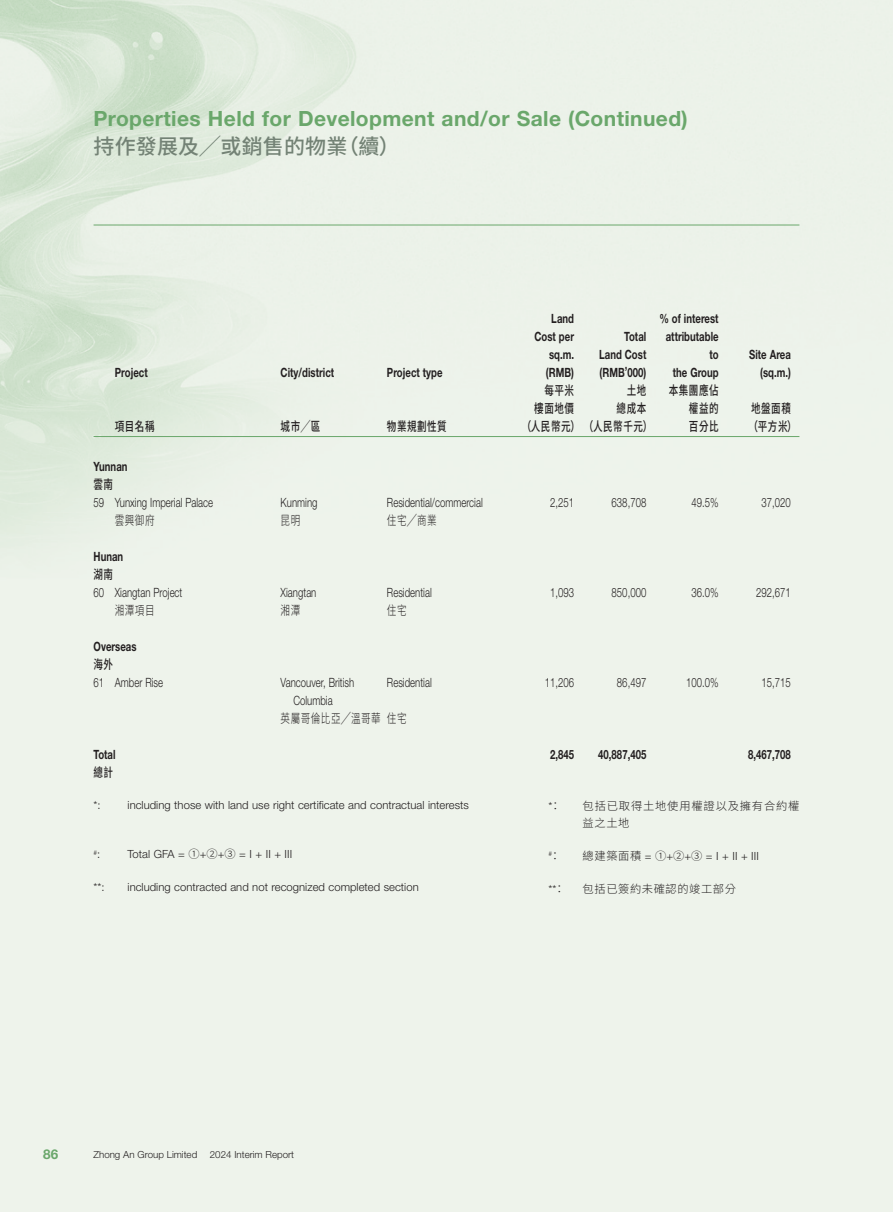
<style>
.page{position:relative;width:893px;height:1212px;background:#fff}
.page>*{position:absolute;margin:0;border:0;box-sizing:border-box;transform-origin:0 0}
.t1{font:700 21px "Helvetica Neue LT Std";letter-spacing:.02em;color:#6aa76b}
.t2{font:500 21px "Source Han Sans TC";letter-spacing:.01em;color:#738275}
.t3{font:700 13.5px "Helvetica Neue LT Std";color:#6aa76b}
.Body_Text{font:300 12.75px/18px "Helvetica Neue LT Std";letter-spacing:.005em;color:#231f20;scale:.75 1}
.Body_Text-2{font:700 12.75px/18px "Helvetica Neue LT Std";letter-spacing:.005em;color:#231f20;text-align:right;scale:.75 1}
.Body_Text-3{font:500 12.75px "Source Han Sans TC";letter-spacing:.055em;color:#231f20;scale:.75 1}
.Body_Text-4{font:300 12.75px "Source Han Sans TC";letter-spacing:.055em;color:#231f20;scale:.75 1}
.Notes{font:300 11.25px "Helvetica Neue LT Std";letter-spacing:.005em;color:#231f20}
.C_Notes{font:300 11.25px "Helvetica Neue LT Std";color:#231f20}
.C_Notes-2{font:300 11.25px/16.5px "Source Han Sans TC";letter-spacing:.075em;color:#231f20}
.C_Notes-3{font:300 11.25px "Source Han Sans TC";letter-spacing:.055em;color:#231f20}
.t4{font:300 9.75px "Helvetica Neue LT Std";color:#231f20}
.Notes-2{font:300 6.6px "Helvetica Neue LT Std";color:#231f20}
.C_Notes-4{font:300 6.6px "Helvetica Neue LT Std";color:#231f20}
.s1{font-size:11.25px}
.s2{font-family:"Source Han Sans TC"}
.s3{font-family:"Source Han Sans TC";font-size:11.25px}
</style>
<div class="page">
<hr style="left:94px;top:225px;width:705px;height:1px;background:#6aa76b">
<hr style="left:94px;top:436px;width:705px;height:1px;background:#6aa76b">
<h1 class="t1" style="left:94px;top:106px;width:596px">Properties Held for Development and/or Sale (Continued)</h1>
<h1 class="t2" style="left:94px;top:134px;width:308px">持作發展及╱或銷售的物業（續）</h1>
<p class="Body_Text-2" style="left:115px;top:363px;width:45px">Project</p>
<p class="Body_Text-2" style="left:281px;top:363px;width:73px">City/district</p>
<p class="Body_Text-2" style="left:387px;top:363px;width:76px">Project type</p>
<p class="Body_Text-3" style="left:115px;top:419px;width:55px">項目名稱</p>
<p class="Body_Text-3" style="left:281px;top:419px;width:55px">城市╱區</p>
<p class="Body_Text-3" style="left:387px;top:419px;width:81px">物業規劃性質</p>
<p class="Body_Text-2" style="left:551px;top:309px;width:32px">Land</p>
<p class="Body_Text-2" style="left:534px;top:327px;width:54px">Cost per sq.m.</p>
<p class="Body_Text-2" style="left:546px;top:363px;width:39px">(RMB)</p>
<p class="Body_Text-2" style="left:624px;top:327px;width:31px">Total</p>
<p class="Body_Text-2" style="left:599px;top:345px;width:65px">Land Cost</p>
<p class="Body_Text-2" style="left:600px;top:363px;width:64px">(RMB’000)</p>
<p class="Body_Text-3" style="left:544px;top:383px;width:41px">每平米</p>
<p class="Body_Text-3" style="left:534px;top:401px;width:55px">樓面地價</p>
<p class="Body_Text-3" style="left:522px;top:419px;width:176px">（人民幣元）（人民幣千元）</p>
<p class="Body_Text-3" style="left:627px;top:383px;width:28px">土地</p>
<p class="Body_Text-3" style="left:617px;top:401px;width:41px">總成本</p>
<p class="Body_Text-2" style="left:659px;top:309px;width:81px">% of interest attributable to</p>
<p class="Body_Text-2" style="left:673px;top:363px;width:63px">the Group</p>
<p class="Body_Text-3" style="left:669px;top:383px;width:68px">本集團應佔</p>
<p class="Body_Text-3" style="left:689px;top:401px;width:41px">權益的</p>
<p class="Body_Text-3" style="left:689px;top:419px;width:41px">百分比</p>
<p class="Body_Text-2" style="left:749px;top:345px;width:57px">Site Area</p>
<p class="Body_Text-2" style="left:760px;top:363px;width:43px">(sq.m.)</p>
<p class="Body_Text-3" style="left:751px;top:401px;width:55px">地盤面積</p>
<p class="Body_Text-3" style="left:749px;top:419px;width:66px">（平方米）</p>
<p class="Body_Text-2" style="left:94px;top:457px;width:47px">Yunnan</p>
<p class="Body_Text-3" style="left:94px;top:477px;width:28px">雲南</p>
<p class="Body_Text" style="left:94px;top:494px;width:16px">59</p>
<p class="Body_Text" style="left:115px;top:494px;width:133px">Yunxing Imperial Palace</p>
<p class="Body_Text" style="left:281px;top:494px;width:51px">Kunming</p>
<p class="Body_Text" style="left:387px;top:494px;width:129px">Residential/commercial</p>
<p class="Body_Text" style="left:550px;top:494px;width:34px">2,251</p>
<p class="Body_Text" style="left:612px;top:494px;width:48px">638,708</p>
<p class="Body_Text" style="left:691px;top:494px;width:38px">49.5%</p>
<p class="Body_Text" style="left:761px;top:494px;width:41px">37,020</p>
<p class="Body_Text-4" style="left:115px;top:513px;width:55px">雲興御府</p>
<p class="Body_Text-4" style="left:281px;top:513px;width:28px">昆明</p>
<p class="Body_Text-4" style="left:387px;top:513px;width:68px">住宅╱商業</p>
<p class="Body_Text-2" style="left:94px;top:547px;width:41px">Hunan</p>
<p class="Body_Text-3" style="left:94px;top:567px;width:28px">湖南</p>
<p class="Body_Text" style="left:94px;top:584px;width:16px">60</p>
<p class="Body_Text" style="left:115px;top:584px;width:92px">Xiangtan Project</p>
<p class="Body_Text" style="left:281px;top:584px;width:49px">Xiangtan</p>
<p class="Body_Text" style="left:387px;top:584px;width:61px">Residential</p>
<p class="Body_Text" style="left:550px;top:584px;width:34px">1,093</p>
<p class="Body_Text" style="left:612px;top:584px;width:48px">850,000</p>
<p class="Body_Text" style="left:691px;top:584px;width:38px">36.0%</p>
<p class="Body_Text" style="left:756px;top:584px;width:48px">292,671</p>
<p class="Body_Text-4" style="left:115px;top:603px;width:55px">湘潭項目</p>
<p class="Body_Text-4" style="left:281px;top:603px;width:28px">湘潭</p>
<p class="Body_Text-4" style="left:387px;top:603px;width:28px">住宅</p>
<p class="Body_Text-2" style="left:94px;top:637px;width:59px">Overseas</p>
<p class="Body_Text-3" style="left:94px;top:657px;width:28px">海外</p>
<p class="Body_Text" style="left:94px;top:674px;width:16px">61</p>
<p class="Body_Text" style="left:115px;top:674px;width:66px">Amber Rise</p>
<p class="Body_Text" style="left:293px;top:674px;width:83px;text-indent:-13px">Vancouver, British<br>Columbia</p>
<p class="Body_Text" style="left:387px;top:674px;width:61px">Residential</p>
<p class="Body_Text" style="left:545px;top:674px;width:41px">11,206</p>
<p class="Body_Text" style="left:617px;top:674px;width:41px">86,497</p>
<p class="Body_Text" style="left:686px;top:674px;width:45px">100.0%</p>
<p class="Body_Text" style="left:761px;top:674px;width:41px">15,715</p>
<p class="Body_Text-4" style="left:281px;top:711px;width:135px">英屬哥倫比亞╱溫哥華</p>
<p class="Body_Text-4" style="left:387px;top:711px;width:28px">住宅</p>
<p class="Body_Text-2" style="left:94px;top:745px;width:31px">Total</p>
<p class="Body_Text-2" style="left:550px;top:745px;width:34px">2,845</p>
<p class="Body_Text-2" style="left:598px;top:745px;width:66px">40,887,405</p>
<p class="Body_Text-2" style="left:748px;top:745px;width:59px">8,467,708</p>
<p class="Body_Text-3" style="left:94px;top:765px;width:28px">總計</p>
<p class="Notes" style="left:94px;top:798px;width:9px">*:</p>
<p class="Notes" style="left:128px;top:798px;width:343px">including those with land use right certificate and contractual interests</p>
<p class="Notes-2" style="left:94px;top:848px;width:8px">#<span class="s1">:</span></p>
<p class="Notes" style="left:128px;top:847px;width:166px">Total GFA = <span class="s2">➀</span>+<span class="s2">➁</span>+<span class="s2">➂</span> = I + II + III</p>
<p class="Notes" style="left:94px;top:880px;width:13px">**:</p>
<p class="Notes" style="left:128px;top:880px;width:293px">including contracted and not recognized completed section</p>
<p class="C_Notes" style="left:549px;top:799px;width:14px">*<span class="s2">：</span></p>
<p class="C_Notes-2" style="left:583px;top:798px;width:218px">包括已取得土地使用權證以及擁有合約權益之土地</p>
<p class="C_Notes-4" style="left:549px;top:850px;width:14px">#<span class="s3">：</span></p>
<p class="C_Notes" style="left:583px;top:849px;width:178px"><span class="s2">總建築面積</span> = <span class="s2">➀</span>+<span class="s2">➁</span>+<span class="s2">➂</span> = I + II + III</p>
<p class="C_Notes" style="left:549px;top:882px;width:18px">**<span class="s2">：</span></p>
<p class="C_Notes-3" style="left:583px;top:882px;width:155px">包括已簽約未確認的竣工部分</p>
<p class="t3" style="left:43px;top:1146px;width:17px">86</p>
<p class="t4" style="left:94px;top:1149px;width:105px">Zhong An Group Limited</p>
<p class="t4" style="left:210px;top:1149px;width:86px">2024 Interim Report</p>
</div>
